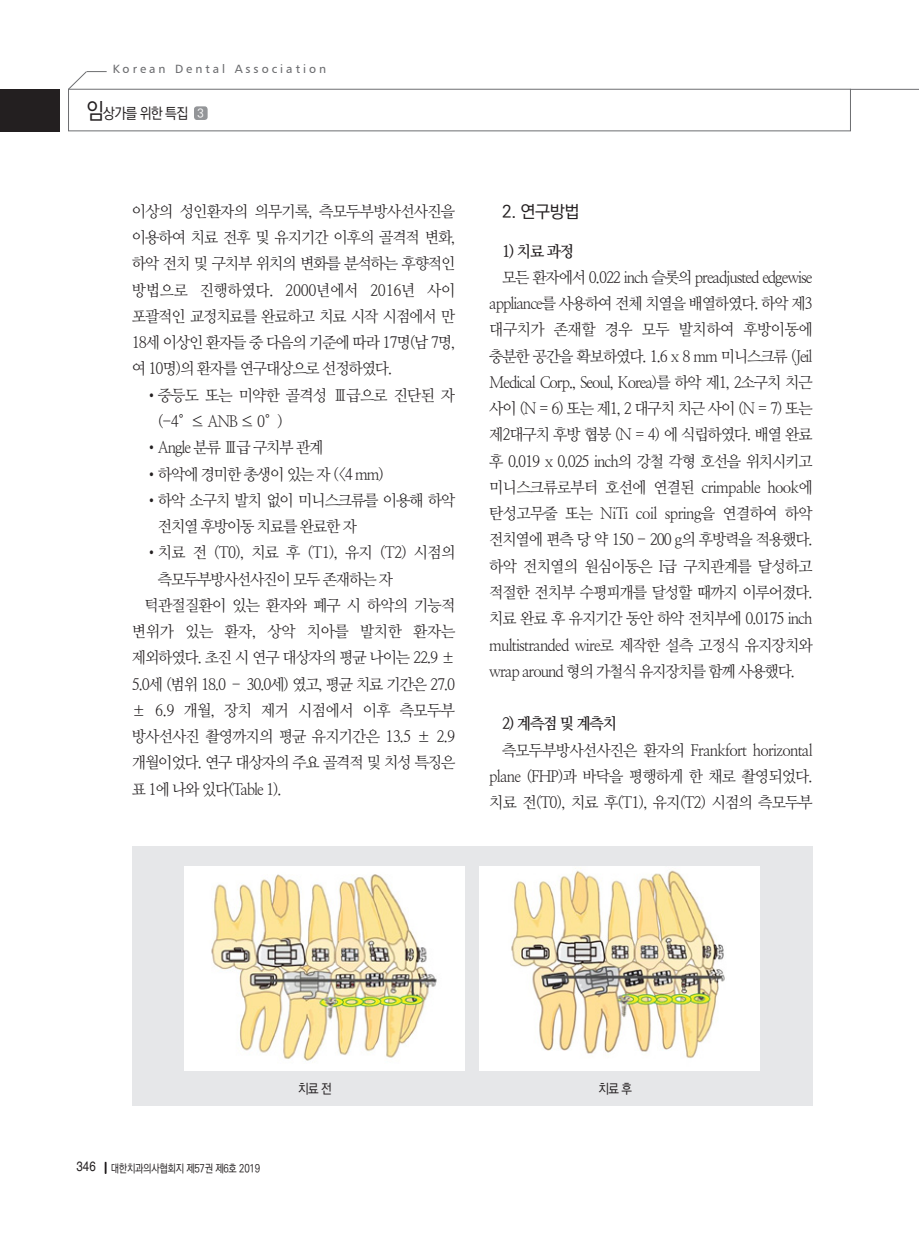
<style>
.page{position:relative;width:919px;height:1238px;background:#fff}
.page>*{position:absolute;margin:0;border:0;box-sizing:border-box;transform-origin:0 0}
.ªπÆ-_ﬂ_____Ò{font:17.25px "Ko Pub World Dotum PM";color:#231f20}
.ªπÆ-_ﬂ_____Ò-2{font:15.75px/26.2px "Nanum Myeongjo OTF";letter-spacing:-.07em;color:#231f20;text-align:justify;scale:.95 1}
.ªπÆ-_ﬂ_____Ò-3{font:15.75px/26.2px "Nanum Myeongjo OTF";letter-spacing:-.05em;color:#231f20;scale:.95 1}
.ªπÆ-_ﬂ_____Ò-4{font:15.75px "Nanum Myeongjo OTF Bold";letter-spacing:-.07em;color:#231f20;scale:.95 1}
.t1{font:15px "Ko Pub World Dotum PM";letter-spacing:-.05em;color:#231f20;scale:.9 1}
.ªøÎ{font:13.5px "Ko Pub World Dotum PM";color:#231f20;scale:.9 1}
.t2{font:12px "Humanist 777 BT Roman B";letter-spacing:.25em;color:#6c6d70}
.t3{font:12px "Ko Pub World Dotum PM";color:#fff;scale:.95 1}
.t4{font:11.25px "Ko Pub World Dotum PM";letter-spacing:-.025em;color:#231f20;scale:.85 1}
.s1{font-size:22.5px}
.s2{font-family:"Helvetica";font-size:13.5px}
</style>
<div class="page">
<div style="left:194px;top:106px;width:13px;height:14px;background:#939598;border-radius:3px"></div>
<svg style="left:105px;top:1161px;width:1px;height:12px"></svg>
<div style="left:68px;top:89px;width:782px;height:42px;border:1px solid #6c6d70"></div>
<svg style="left:68px;top:71px;width:39px;height:19px"></svg>
<hr style="left:850px;top:89px;width:68px;height:1px;background:#6c6d70">
<div style="left:0;top:89px;width:60px;height:43px;background:#231f20"></div>
<div style="left:132px;top:846px;width:680px;height:260px;background:#e6e7e9"></div>
<div style="left:184px;top:866px;width:281px;height:204px;background:#fff"></div>
<img style="left:211px;top:874px;width:226px;height:187px">
<div style="left:479px;top:866px;width:281px;height:204px;background:#fff"></div>
<img style="left:511px;top:868px;width:214px;height:190px">
<p class="t2" style="left:113px;top:61px;width:215px">Korean Dental Association</p>
<p class="t1" style="left:87px;top:103px;width:114px"><span class="s1">임</span>상가를 위한 특집</p>
<p class="t3" style="left:197px;top:105px;width:8px">3</p>
<p class="ªπÆ-_ﬂ_____Ò-2" style="left:132px;top:198px;width:342px">이상의 성인환자의 의무기록, 측모두부방사선사진을 이용하여 치료 전후 및 유지기간 이후의 골격적 변화, 하악 전치 및 구치부 위치의 변화를 분석하는 후향적인 방법으로 진행하였다. 2000년에서 2016년 사이 포괄적인 교정치료를 완료하고 치료 시작 시점에서 만 18세 이상인 환자들 중 다음의 기준에 따라 17명(남 7명, 여 10명)의 환자를 연구대상으로 선정하였다.</p>
<p class="ªπÆ-_ﬂ_____Ò-3" style="left:158px;top:382px;width:314px;text-indent:-13px">•중등도 또는 미약한 골격성 Ⅲ급으로 진단된 자 (-4°≤ ANB ≤ 0°)</p>
<p class="ªπÆ-_ﬂ_____Ò-2" style="left:145px;top:434px;width:190px">•Angle 분류 Ⅲ급 구치부 관계</p>
<p class="ªπÆ-_ﬂ_____Ò-2" style="left:145px;top:460px;width:253px">•하악에 경미한 총생이 있는 자 (&lt;4 mm)</p>
<p class="ªπÆ-_ﬂ_____Ò-2" style="left:158px;top:487px;width:314px;text-indent:-13px">•하악 소구치 발치 없이 미니스크류를 이용해 하악 전치열 후방이동 치료를 완료한 자</p>
<p class="ªπÆ-_ﬂ_____Ò-2" style="left:158px;top:539px;width:314px;text-indent:-13px">•치료 전 (T0), 치료 후 (T1), 유지 (T2) 시점의 측모두부방사선사진이 모두 존재하는 자</p>
<p class="ªπÆ-_ﬂ_____Ò-2" style="left:132px;top:592px;width:342px;text-indent:13px">턱관절질환이 있는 환자와 폐구 시 하악의 기능적 변위가 있는 환자, 상악 치아를 발치한 환자는 제외하였다. 초진 시 연구 대상자의 평균 나이는 22.9 ± 5.0세 (범위 18.0 – 30.0세) 였고, 평균 치료 기간은 27.0 ± 6.9 개월, 장치 제거 시점에서 이후 측모두부 방사선사진 촬영까지의 평균 유지기간은 13.5 ± 2.9 개월이었다. 연구 대상자의 주요 골격적 및 치성 특징은 표 1에 나와 있다(Table 1).</p>
<p class="ªπÆ-_ﬂ_____Ò" style="left:502px;top:199px;width:79px">2. 연구방법</p>
<p class="ªπÆ-_ﬂ_____Ò-4" style="left:502px;top:241px;width:77px">1) 치료 과정</p>
<p class="ªπÆ-_ﬂ_____Ò-2" style="left:489px;top:264px;width:342px;text-indent:13px">모든 환자에서 0.022 inch 슬롯의 preadjusted edgewise appliance를 사용하여 전체 치열을 배열하였다. 하악 제3 대구치가 존재할 경우 모두 발치하여 후방이동에 충분한 공간을 확보하였다. 1.6 x 8 mm 미니스크류 (Jeil Medical Corp., Seoul, Korea)를 하악 제1, 2소구치 치근 사이 (N = 6) 또는 제1, 2 대구치 치근 사이 (N = 7) 또는 제2대구치 후방 협붕 (N = 4) 에 식립하였다. 배열 완료 후 0.019 x 0.025 inch의 강철 각형 호선을 위치시키고 미니스크류로부터 호선에 연결된 crimpable hook에 탄성고무줄 또는 NiTi coil spring을 연결하여 하악 전치열에 편측 당 약 150 - 200 g의 후방력을 적용했다. 하악 전치열의 원심이동은 I급 구치관계를 달성하고 적절한 전치부 수평피개를 달성할 때까지 이루어졌다. 치료 완료 후 유지기간 동안 하악 전치부에 0.0175 inch multistranded wire로 제작한 설측 고정식 유지장치와 wrap around 형의 가철식 유지장치를 함께 사용했다.</p>
<p class="ªπÆ-_ﬂ_____Ò-4" style="left:502px;top:714px;width:122px">2) 계측점 및 계측치</p>
<p class="ªπÆ-_ﬂ_____Ò-2" style="left:489px;top:736px;width:342px;text-indent:13px">측모두부방사선사진은 환자의 Frankfort horizontal plane (FHP)과 바닥을 평행하게 한 채로 촬영되었다. 치료 전(T0), 치료 후(T1), 유지(T2) 시점의 측모두부</p>
<p class="t4" style="left:77px;top:1160px;width:217px"><span class="s2">346</span> 대한치과의사협회지 제57권 제6호 2019</p>
<p class="ªøÎ" style="left:298px;top:1079px;width:39px">치료 전</p>
<p class="ªøÎ" style="left:598px;top:1079px;width:39px">치료 후</p>
</div>
